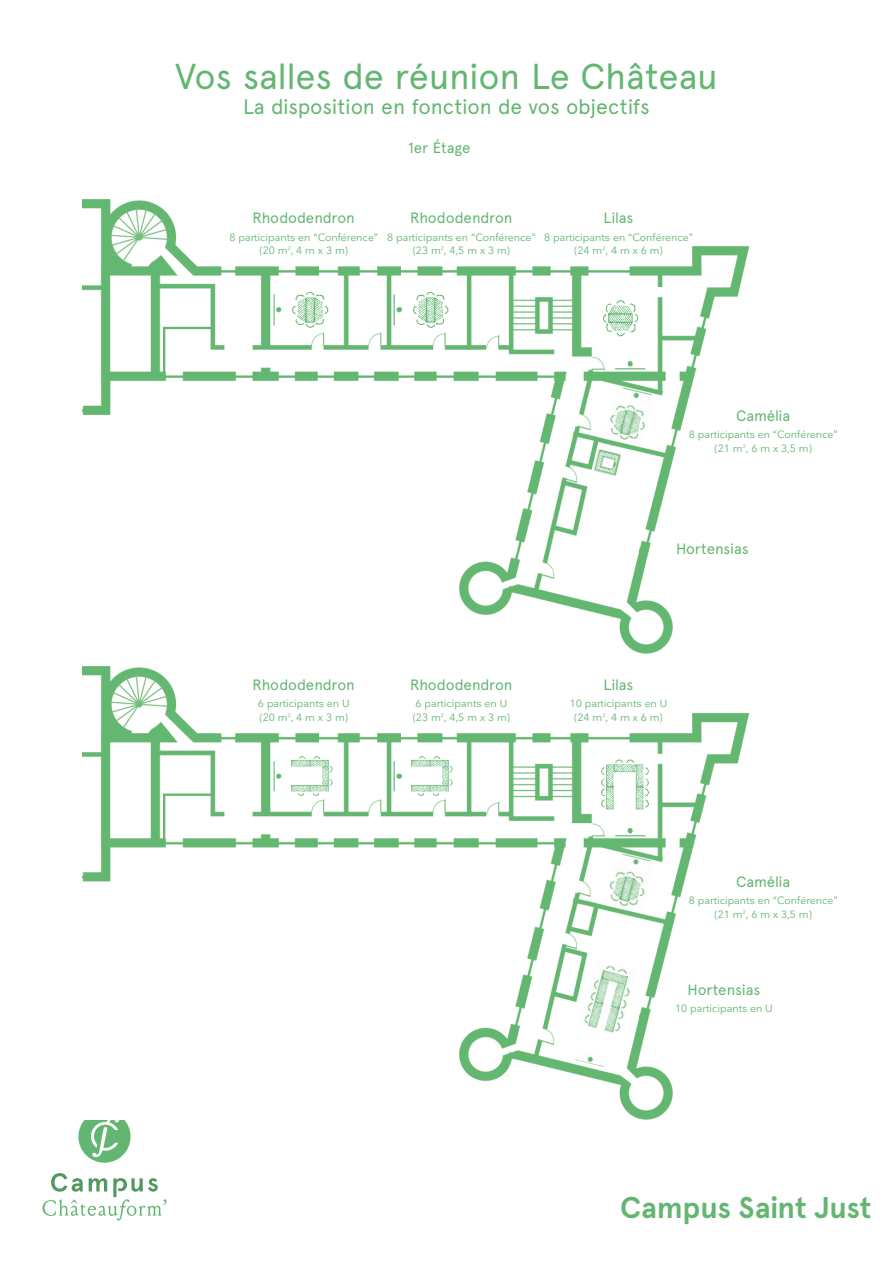
<style>
.page{position:relative;width:893px;height:1263px;background:#fff}
.page>*{position:absolute;margin:0;border:0;box-sizing:border-box;transform-origin:0 0}
.TITRE-SALLES{font:36px "Apercu";letter-spacing:-.01em;color:#63b671}
.t1{font:700 30px "Apercu";letter-spacing:-.005em;color:#63b671}
.SOUS-TITRE-salles{font:21px "Apercu";letter-spacing:-.005em;color:#63b671}
.NOM_DES_SALLES{font:15px "Apercu";letter-spacing:-.01em;color:#63b671}
.renseignements_Salle{font:10.5px "Nationale";color:#63b671}
</style>
<div class="page">
<svg style="left:43px;top:1173px;width:123px;height:47px"></svg>
<svg style="left:78px;top:1120px;width:53px;height:43px"></svg>
<img style="left:82px;top:200px;width:668px;height:453px">
<img style="left:82px;top:666px;width:668px;height:454px">
<svg style="left:575px;top:531px;width:66px;height:26px"></svg>
<svg style="left:575px;top:997px;width:66px;height:26px"></svg>
<img style="left:291px;top:288px;width:39px;height:41px">
<img style="left:411px;top:288px;width:40px;height:41px">
<img style="left:601px;top:299px;width:41px;height:39px">
<img style="left:604px;top:397px;width:49px;height:50px">
<img style="left:604px;top:863px;width:48px;height:50px">
<img style="left:273px;top:293px;width:11px;height:33px">
<img style="left:273px;top:759px;width:11px;height:33px">
<img style="left:393px;top:293px;width:11px;height:33px">
<img style="left:393px;top:759px;width:11px;height:33px">
<img style="left:614px;top:359px;width:33px;height:11px">
<img style="left:614px;top:825px;width:33px;height:11px">
<img style="left:617px;top:386px;width:35px;height:19px">
<img style="left:617px;top:853px;width:35px;height:18px">
<img style="left:573px;top:1049px;width:35px;height:18px">
<img style="left:290px;top:755px;width:43px;height:41px">
<img style="left:410px;top:755px;width:43px;height:41px">
<img style="left:600px;top:759px;width:50px;height:51px">
<img style="left:579px;top:959px;width:58px;height:76px">
<img style="left:592px;top:448px;width:32px;height:30px">
<p class="TITRE-SALLES" style="left:175px;top:55px;width:544px">Vos salles de réunion Le Château</p>
<p class="SOUS-TITRE-salles" style="left:243px;top:94px;width:408px">La disposition en fonction de vos objectifs</p>
<p class="NOM_DES_SALLES" style="left:408px;top:139px;width:64px">1er Étage</p>
<p class="NOM_DES_SALLES" style="left:253px;top:209px;width:104px">Rhododendron</p>
<p class="renseignements_Salle" style="left:229px;top:231px;width:150px">8 participants en “Conférence”</p>
<p class="renseignements_Salle" style="left:259px;top:244px;width:90px">(20 m<sup>2</sup>, 4 m x 3 m)</p>
<p class="NOM_DES_SALLES" style="left:410px;top:209px;width:104px">Rhododendron</p>
<p class="renseignements_Salle" style="left:387px;top:231px;width:150px">8 participants en “Conférence”</p>
<p class="renseignements_Salle" style="left:413px;top:244px;width:99px">(23 m<sup>2</sup>, 4,5 m x 3 m)</p>
<p class="NOM_DES_SALLES" style="left:603px;top:209px;width:32px">Lilas</p>
<p class="renseignements_Salle" style="left:544px;top:231px;width:150px">8 participants en “Conférence”</p>
<p class="renseignements_Salle" style="left:574px;top:244px;width:90px">(24 m<sup>2</sup>, 4 m x 6 m)</p>
<p class="NOM_DES_SALLES" style="left:253px;top:675px;width:104px">Rhododendron</p>
<p class="renseignements_Salle" style="left:258px;top:697px;width:93px">6 participants en U</p>
<p class="renseignements_Salle" style="left:259px;top:711px;width:90px">(20 m<sup>2</sup>, 4 m x 3 m)</p>
<p class="NOM_DES_SALLES" style="left:410px;top:675px;width:104px">Rhododendron</p>
<p class="renseignements_Salle" style="left:416px;top:697px;width:93px">6 participants en U</p>
<p class="renseignements_Salle" style="left:413px;top:711px;width:99px">(23 m<sup>2</sup>, 4,5 m x 3 m)</p>
<p class="NOM_DES_SALLES" style="left:736px;top:406px;width:56px">Camélia</p>
<p class="renseignements_Salle" style="left:689px;top:428px;width:150px">8 participants en “Conférence”</p>
<p class="renseignements_Salle" style="left:715px;top:442px;width:99px">(21 m<sup>2</sup>, 6 m x 3,5 m)</p>
<p class="NOM_DES_SALLES" style="left:676px;top:540px;width:74px">Hortensias</p>
<p class="NOM_DES_SALLES" style="left:603px;top:675px;width:32px">Lilas</p>
<p class="renseignements_Salle" style="left:570px;top:697px;width:99px">10 participants en U</p>
<p class="renseignements_Salle" style="left:574px;top:711px;width:90px">(24 m<sup>2</sup>, 4 m x 6 m)</p>
<p class="NOM_DES_SALLES" style="left:736px;top:873px;width:56px">Camélia</p>
<p class="renseignements_Salle" style="left:689px;top:894px;width:150px">8 participants en “Conférence”</p>
<p class="renseignements_Salle" style="left:715px;top:908px;width:99px">(21 m<sup>2</sup>, 6 m x 3,5 m)</p>
<p class="NOM_DES_SALLES" style="left:688px;top:980px;width:74px">Hortensias</p>
<p class="renseignements_Salle" style="left:675px;top:1002px;width:99px">10 participants en U</p>
<h2 class="t1" style="left:620px;top:1190px;width:253px">Campus Saint Just</h2>
</div>
